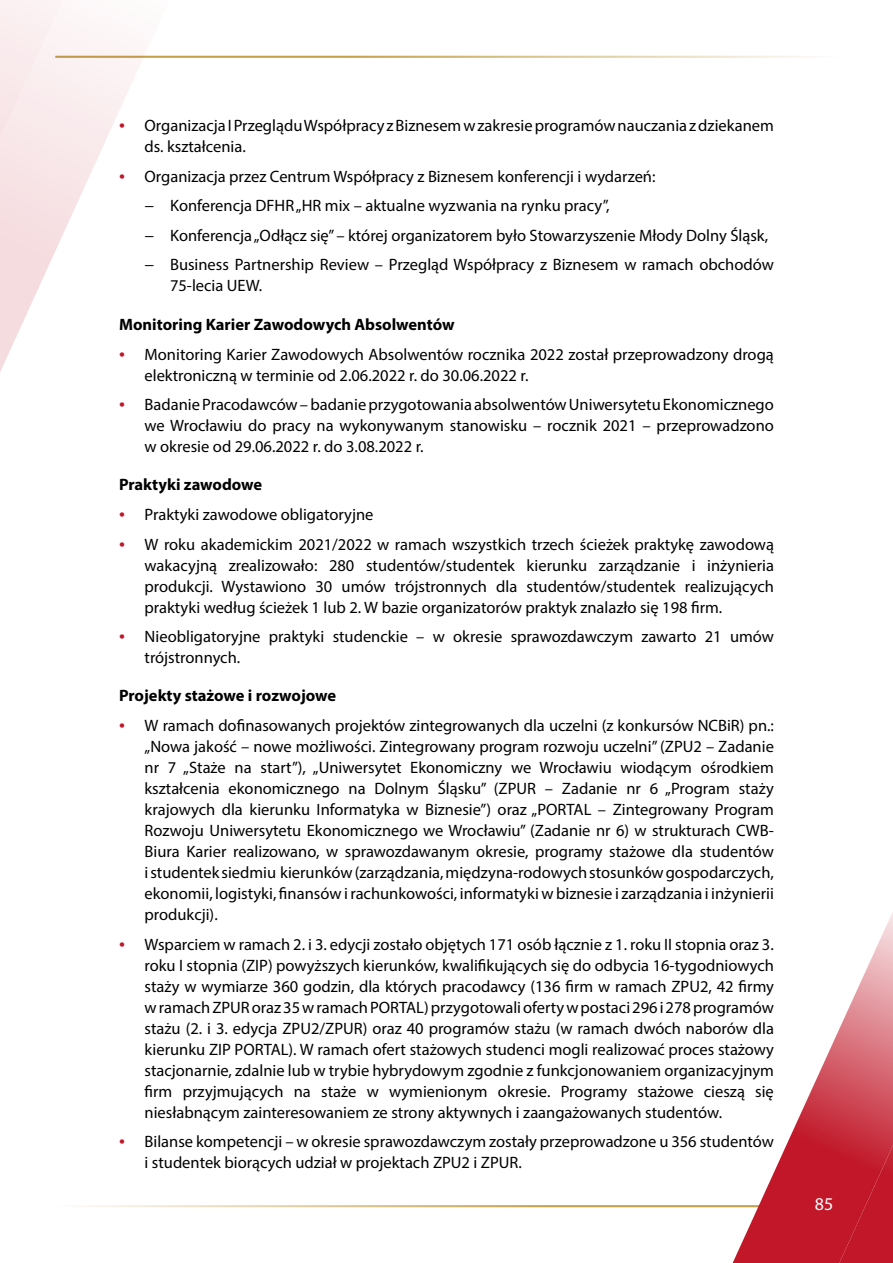
<style>
.page{position:relative;width:893px;height:1263px;background:#fff}
.page>*{position:absolute;margin:0;border:0;box-sizing:border-box;transform-origin:0 0}
.t1{font:18px "Myriad Pro";color:#fff}
.t2{font:16.5px/21px "Myriad Pro";color:#000}
.t3{font:700 16.5px "Myriad Pro";color:#000}
.s1{font-size:21px;color:#c11728}
</style>
<div class="page">
<hr style="left:55px;top:56px;width:783px;height:2px;background:#c4a24b">
<hr style="left:55px;top:1205px;width:776px;height:2px;background:#c4a24b">
<svg style="left:103px;top:42px;width:74px;height:104px"></svg>
<svg style="left:0;top:0;width:103px;height:372px"></svg>
<svg style="left:716px;top:912px;width:177px;height:351px"></svg>
<p class="t2" style="left:145px;top:115px;width:631px;text-indent:-26px"><span class="s1">•</span> Organizacja I Przeglądu Współpracy z Biznesem w zakresie programów nauczania z dziekanem ds. kształcenia.</p>
<p class="t2" style="left:145px;top:161px;width:631px;line-height:29.5px;text-indent:-26px"><span class="s1">•</span> Organizacja przez Centrum Współpracy z Biznesem konferencji i wydarzeń:<br>− Konferencja DFHR „HR mix – aktualne wyzwania na rynku pracy”,<br>− Konferencja „Odłącz się” – której organizatorem było Stowarzyszenie Młody Dolny Śląsk, − Business Partnership Review – Przegląd Współpracy z Biznesem w ramach obchodów</p>
<p class="t2" style="left:170px;top:275px;width:94px">75-lecia UEW.</p>
<p class="t3" style="left:119px;top:313px;width:337px">Monitoring Karier Zawodowych Absolwentów</p>
<p class="t2" style="left:145px;top:343px;width:631px;text-indent:-26px"><span class="s1">•</span> Monitoring Karier Zawodowych Absolwentów rocznika 2022 został przeprowadzony drogą elektroniczną w terminie od 2.06.2022 r. do 30.06.2022 r.</p>
<p class="t2" style="left:145px;top:394px;width:631px;text-align:justify;text-indent:-26px"><span class="s1">•</span> Badanie Pracodawców – badanie przygotowania absolwentów Uniwersytetu Ekonomicznego we Wrocławiu do pracy na wykonywanym stanowisku – rocznik 2021 – przeprowadzono w okresie od 29.06.2022 r. do 3.08.2022 r.</p>
<p class="t3" style="left:119px;top:474px;width:145px">Praktyki zawodowe</p>
<p class="t2" style="left:119px;top:504px;width:256px"><span class="s1">•</span> Praktyki zawodowe obligatoryjne</p>
<p class="t2" style="left:145px;top:533px;width:631px;text-align:justify;text-indent:-26px"><span class="s1">•</span> W roku akademickim 2021/2022 w ramach wszystkich trzech ścieżek praktykę zawodową wakacyjną zrealizowało: 280 studentów/studentek kierunku zarządzanie i inżynieria produkcji. Wystawiono 30 umów trójstronnych dla studentów/studentek realizujących praktyki według ścieżek 1 lub 2. W bazie organizatorów praktyk znalazło się 198 firm.</p>
<p class="t2" style="left:145px;top:626px;width:631px;text-indent:-26px"><span class="s1">•</span> Nieobligatoryjne praktyki studenckie – w okresie sprawozdawczym zawarto 21 umów trójstronnych.</p>
<p class="t3" style="left:119px;top:685px;width:219px">Projekty stażowe i rozwojowe</p>
<p class="t2" style="left:145px;top:715px;width:631px;text-align:justify;text-indent:-26px"><span class="s1">•</span> W ramach dofinasowanych projektów zintegrowanych dla uczelni (z konkursów NCBiR) pn.: „Nowa jakość – nowe możliwości. Zintegrowany program rozwoju uczelni” (ZPU2 – Zadanie nr 7 „Staże na start”), „Uniwersytet Ekonomiczny we Wrocławiu wiodącym ośrodkiem kształcenia ekonomicznego na Dolnym Śląsku” (ZPUR – Zadanie nr 6 „Program staży krajowych dla kierunku Informatyka w Biznesie”) oraz „PORTAL – Zintegrowany Program Rozwoju Uniwersytetu Ekonomicznego we Wrocławiu” (Zadanie nr 6) w strukturach CWB-Biura Karier realizowano, w sprawozdawanym okresie, programy stażowe dla studentów i studentek siedmiu kierunków (zarządzania, międzyna-rodowych stosunków gospodarczych, ekonomii, logistyki, finansów i rachunkowości, informatyki w biznesie i zarządzania i inżynierii produkcji).</p>
<p class="t2" style="left:145px;top:933px;width:631px;text-align:justify;text-indent:-26px"><span class="s1">•</span> Wsparciem w ramach 2. i 3. edycji zostało objętych 171 osób łącznie z 1. roku II stopnia oraz 3. roku I stopnia (ZIP) powyższych kierunków, kwalifikujących się do odbycia 16-tygodniowych staży w wymiarze 360 godzin, dla których pracodawcy (136 firm w ramach ZPU2, 42 firmy w ramach ZPUR oraz 35 w ramach PORTAL) przygotowali oferty w postaci 296 i 278 programów stażu (2. i 3. edycja ZPU2/ZPUR) oraz 40 programów stażu (w ramach dwóch naborów dla kierunku ZIP PORTAL). W ramach ofert stażowych studenci mogli realizować proces stażowy stacjonarnie, zdalnie lub w trybie hybrydowym zgodnie z funkcjonowaniem organizacyjnym firm przyjmujących na staże w wymienionym okresie. Programy stażowe cieszą się niesłabnącym zainteresowaniem ze strony aktywnych i zaangażowanych studentów.</p>
<p class="t2" style="left:145px;top:1131px;width:631px;text-indent:-26px"><span class="s1">•</span> Bilanse kompetencji – w okresie sprawozdawczym zostały przeprowadzone u 356 studentów i studentek biorących udział w projektach ZPU2 i ZPUR.</p>
<p class="t1" style="left:815px;top:1192px;width:20px">85</p>
</div>
